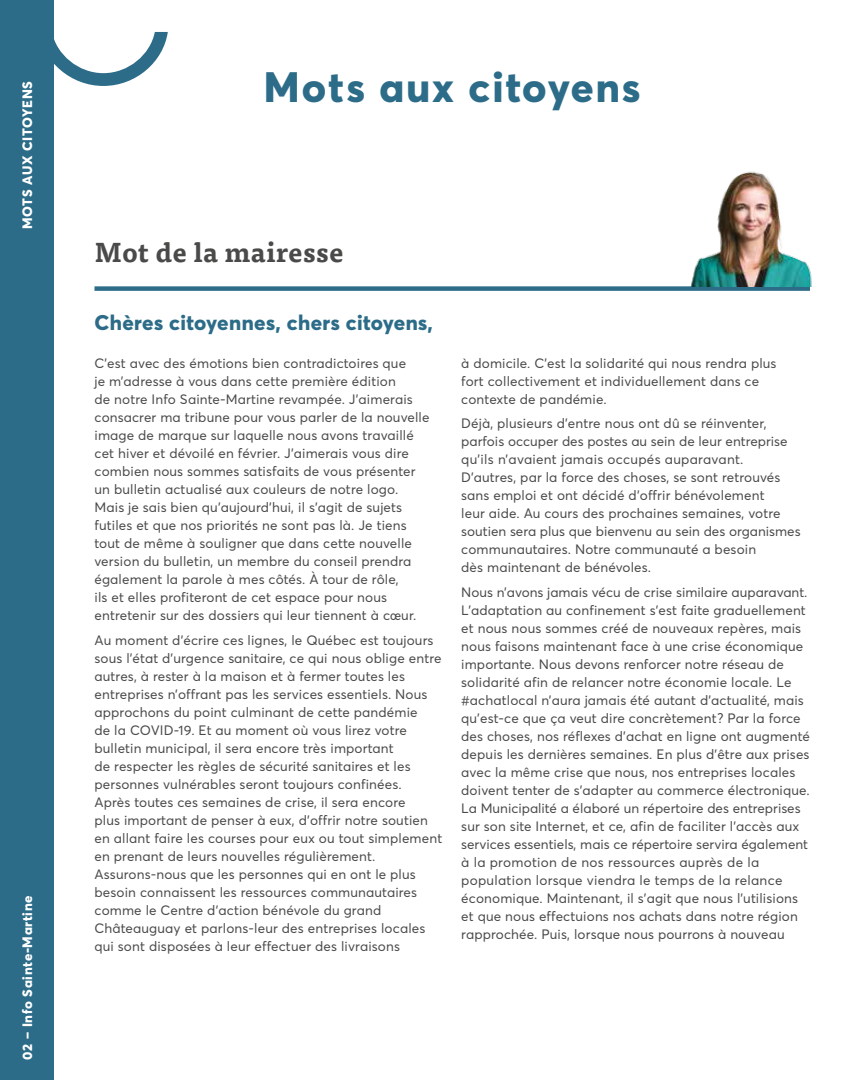
<style>
.page{position:relative;width:864px;height:1080px;background:#fff}
.page>*{position:absolute;margin:0;border:0;box-sizing:border-box;transform-origin:0 0}
.t1{font:800 42px "Averta";letter-spacing:.05em;color:#2c6c88}
.t2{font:700 27px "Tisa Pro";letter-spacing:.02em;color:#4a4a49}
.t3{font:800 21px "Averta";letter-spacing:.02em;color:#2c6c88}
.t4{font:13.5px/18px "Averta";letter-spacing:.01em;color:#4a4a49}
.t5{font:800 13.5px "Averta";letter-spacing:.05em;color:#fff}
</style>
<div class="page">
<div style="left:94px;top:286px;width:716px;height:5px;background:#2c6c88"></div>
<div style="left:0;top:0;width:54px;height:1080px;background:#2c6c88"></div>
<svg style="left:54px;top:32px;width:114px;height:54px"></svg>
<img style="left:691px;top:171px;width:121px;height:115px">
<p class="t5" style="left:19px;top:229px;width:150px;rotate:-90deg">MOTS AUX CITOYENS</p>
<p class="t5" style="left:19px;top:1060px;width:166px;rotate:-90deg">02 – Info Sainte-Martine</p>
<h1 class="t1" style="left:264px;top:61px;width:378px">Mots aux citoyens</h1>
<h2 class="t2" style="left:94px;top:231px;width:251px">Mot de la mairesse</h2>
<h3 class="t3" style="left:94px;top:309px;width:340px">Chères citoyennes, chers citoyens,</h3>
<p class="t4" style="left:94px;top:354px;width:337px">C’est avec des émotions bien contradictoires que<br>je m’adresse à vous dans cette première édition<br>de notre Info Sainte-Martine revampée. J’aimerais consacrer ma tribune pour vous parler de la nouvelle image de marque sur laquelle nous avons travaillé cet hiver et dévoilé en février. J’aimerais vous dire combien nous sommes satisfaits de vous présenter un bulletin actualisé aux couleurs de notre logo.<br>Mais je sais bien qu’aujourd’hui, il s’agit de sujets futiles et que nos priorités ne sont pas là. Je tiens tout de même à souligner que dans cette nouvelle version du bulletin, un membre du conseil prendra également la parole à mes côtés. À tour de rôle,<br>ils et elles profiteront de cet espace pour nous entretenir sur des dossiers qui leur tiennent à cœur.</p>
<p class="t4" style="left:94px;top:631px;width:349px">Au moment d’écrire ces lignes, le Québec est toujours sous l’état d’urgence sanitaire, ce qui nous oblige entre autres, à rester à la maison et à fermer toutes les entreprises n’offrant pas les services essentiels. Nous approchons du point culminant de cette pandémie<br>de la COVID-19. Et au moment où vous lirez votre bulletin municipal, il sera encore très important<br>de respecter les règles de sécurité sanitaires et les personnes vulnérables seront toujours confinées.<br>Après toutes ces semaines de crise, il sera encore<br>plus important de penser à eux, d’offrir notre soutien en allant faire les courses pour eux ou tout simplement en prenant de leurs nouvelles régulièrement.<br>Assurons-nous que les personnes qui en ont le plus besoin connaissent les ressources communautaires comme le Centre d’action bénévole du grand Châteauguay et parlons-leur des entreprises locales qui sont disposées à leur effectuer des livraisons</p>
<p class="t4" style="left:461px;top:354px;width:317px">à domicile. C’est la solidarité qui nous rendra plus fort collectivement et individuellement dans ce contexte de pandémie.</p>
<p class="t4" style="left:461px;top:415px;width:341px">Déjà, plusieurs d’entre nous ont dû se réinventer, parfois occuper des postes au sein de leur entreprise qu’ils n’avaient jamais occupés auparavant.<br>D’autres, par la force des choses, se sont retrouvés sans emploi et ont décidé d’offrir bénévolement<br>leur aide. Au cours des prochaines semaines, votre soutien sera plus que bienvenu au sein des organismes communautaires. Notre communauté a besoin<br>dès maintenant de bénévoles.</p>
<p class="t4" style="left:461px;top:583px;width:350px">Nous n’avons jamais vécu de crise similaire auparavant.<br>L’adaptation au confinement s’est faite graduellement et nous nous sommes créé de nouveaux repères, mais nous faisons maintenant face à une crise économique importante. Nous devons renforcer notre réseau de solidarité afin de relancer notre économie locale. Le #achatlocal n’aura jamais été autant d’actualité, mais qu’est-ce que ça veut dire concrètement ? Par la force des choses, nos réflexes d’achat en ligne ont augmenté depuis les dernières semaines. En plus d’être aux prises avec la même crise que nous, nos entreprises locales doivent tenter de s’adapter au commerce électronique.<br>La Municipalité a élaboré un répertoire des entreprises sur son site Internet, et ce, afin de faciliter l’accès aux services essentiels, mais ce répertoire servira également à la promotion de nos ressources auprès de la population lorsque viendra le temps de la relance économique. Maintenant, il s’agit que nous l’utilisions et que nous effectuions nos achats dans notre région rapprochée. Puis, lorsque nous pourrons à nouveau</p>
</div>
